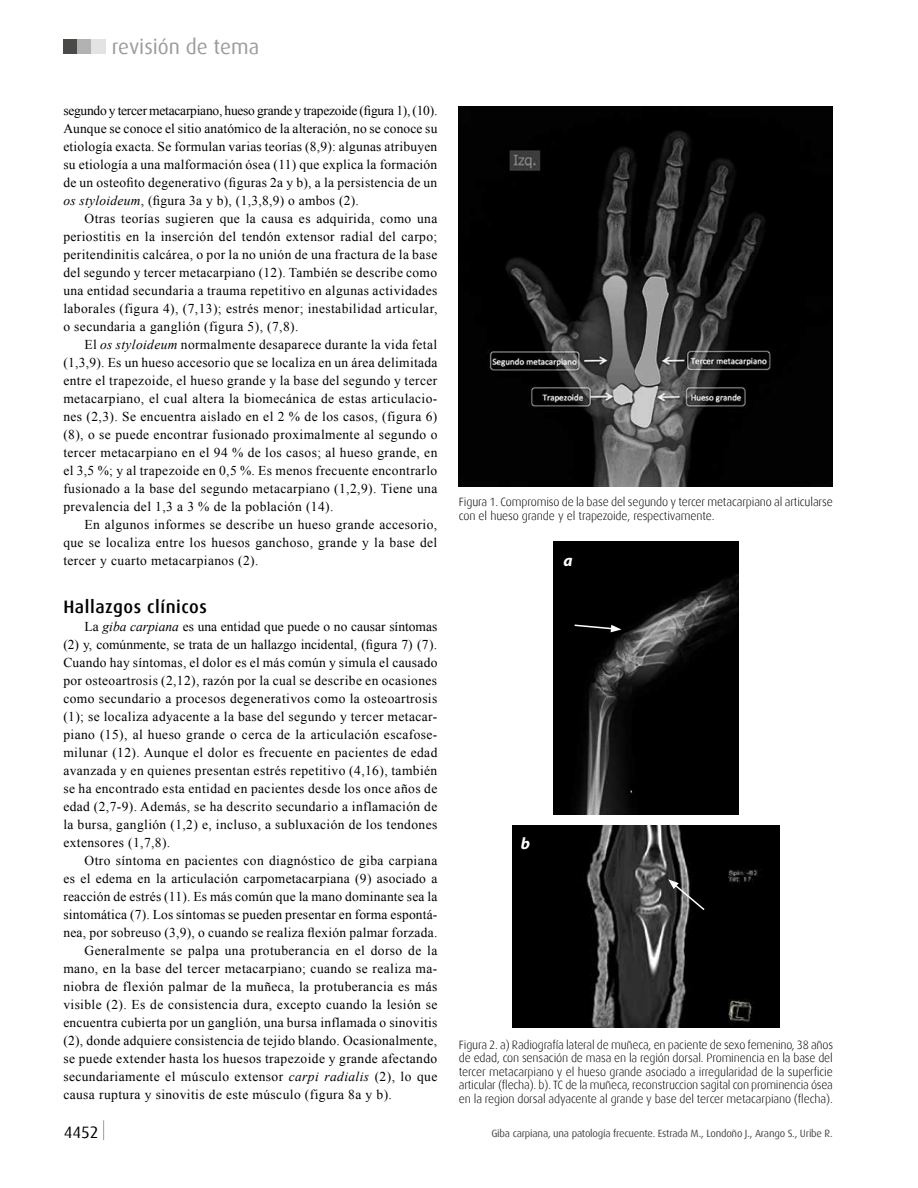
<style>
.page{position:relative;width:918px;height:1188px;background:#fff}
.page>*{position:absolute;margin:0;border:0;box-sizing:border-box;transform-origin:0 0}
.t1{font:21px "Dax";color:#9d9d9c}
.t2{font:500 18px "Dax";letter-spacing:.03em;color:#000}
.t3{font:16.5px "Dax";color:#000}
.t4{font:italic 700 16.5px "Myriad Pro";color:#fff}
.t5{font:13.5px/18px "Times New Roman";letter-spacing:.03em;color:#000;text-align:justify}
.t6{font:13.5px "Times New Roman";letter-spacing:.01em;color:#000}
.t7{font:300 12px/13.5px "Dax";letter-spacing:-.01em;color:#000}
.t8{font:10.5px "Dax";letter-spacing:-.02em;color:#4a4a49}
.s1{font-style:italic}
</style>
<div class="page">
<svg style="left:103px;top:1120px;width:1px;height:20px"></svg>
<div style="left:64px;top:40px;width:14px;height:14px;background:#4a4a49"></div>
<div style="left:78px;top:40px;width:14px;height:14px;background:#b3b2b2"></div>
<div style="left:92px;top:40px;width:14px;height:14px;background:#e3e3e3"></div>
<img style="left:459px;top:106px;width:373px;height:380px">
<img style="left:553px;top:542px;width:186px;height:273px">
<img style="left:513px;top:826px;width:267px;height:201px">
<svg style="left:573px;top:624px;width:48px;height:8px"></svg>
<svg style="left:668px;top:879px;width:38px;height:33px"></svg>
<h1 class="t1" style="left:112px;top:35px;width:149px">revisión de tema</h1>
<p class="t5" style="left:63px;top:101px;width:376px">segundo y tercer metacarpiano, hueso grande y trapezoide (figura 1), (10).<br>Aunque se conoce el sitio anatómico de la alteración, no se conoce su etiología exacta. Se formulan varias teorías (8,9): algunas atribuyen su etiología a una malformación ósea (11) que explica la formación de un osteofito degenerativo (figuras 2a y b), a la persistencia de un <span class="s1">os styloideum</span>, (figura 3a y b), (1,3,8,9) o ambos (2).</p>
<p class="t5" style="left:63px;top:209px;width:376px;text-indent:21px">Otras teorías sugieren que la causa es adquirida, como una periostitis en la inserción del tendón extensor radial del carpo; peritendinitis calcárea, o por la no unión de una fractura de la base del segundo y tercer metacarpiano (12). También se describe como una entidad secundaria a trauma repetitivo en algunas actividades laborales (figura 4), (7,13); estrés menor; inestabilidad articular, o secundaria a ganglión (figura 5), (7,8).</p>
<p class="t5" style="left:63px;top:335px;width:376px;text-indent:21px">El <span class="s1">os styloideum</span> normalmente desaparece durante la vida fetal (1,3,9). Es un hueso accesorio que se localiza en un área delimitada entre el trapezoide, el hueso grande y la base del segundo y tercer metacarpiano, el cual altera la biomecánica de estas articulacio&shy;nes (2,3). Se encuentra aislado en el 2 % de los casos, (figura 6) (8), o se puede encontrar fusionado proximalmente al segundo o tercer metacarpiano en el 94 % de los casos; al hueso grande, en el 3,5 %; y al trapezoide en 0,5 %. Es menos frecuente encontrarlo fusionado a la base del segundo metacarpiano (1,2,9). Tiene una prevalencia del 1,3 a 3 % de la población (14).</p>
<p class="t5" style="left:63px;top:515px;width:376px;text-indent:21px">En algunos informes se describe un hueso grande accesorio, que se localiza entre los huesos ganchoso, grande y la base del tercer y cuarto metacarpianos (2).</p>
<h2 class="t2" style="left:63px;top:597px;width:145px">Hallazgos clínicos</h2>
<p class="t5" style="left:63px;top:617px;width:376px;text-indent:21px">La <span class="s1">giba carpiana</span> es una entidad que puede o no causar síntomas (2) y, comúnmente, se trata de un hallazgo incidental, (figura 7) (7).<br>Cuando hay síntomas, el dolor es el más común y simula el causado por osteoartrosis (2,12), razón por la cual se describe en ocasiones como secundario a procesos degenerativos como la osteoartrosis (1); se localiza adyacente a la base del segundo y tercer metacar&shy;piano (15), al hueso grande o cerca de la articulación escafose&shy;milunar (12). Aunque el dolor es frecuente en pacientes de edad avanzada y en quienes presentan estrés repetitivo (4,16), también se ha encontrado esta entidad en pacientes desde los once años de edad (2,7-9). Además, se ha descrito secundario a inflamación de la bursa, ganglión (1,2) e, incluso, a subluxación de los tendones extensores (1,7,8).</p>
<p class="t5" style="left:85px;top:851px;width:354px">Otro síntoma en pacientes con diagnóstico de giba carpiana</p>
<p class="t5" style="left:63px;top:869px;width:376px">es el edema en la articulación carpometacarpiana (9) asociado a</p>
<p class="t5" style="left:63px;top:887px;width:376px">reacción de estrés (11). Es más común que la mano dominante sea la</p>
<p class="t6" style="left:63px;top:905px;width:375px">sintomática (7). Los síntomas se pueden presentar en forma espontá-</p>
<p class="t5" style="left:63px;top:923px;width:376px">nea, por sobreuso (3,9), o cuando se realiza flexión palmar forzada.</p>
<p class="t5" style="left:85px;top:941px;width:354px">Generalmente se palpa una protuberancia en el dorso de la</p>
<p class="t5" style="left:63px;top:959px;width:376px">mano, en la base del tercer metacarpiano; cuando se realiza ma-</p>
<p class="t5" style="left:63px;top:977px;width:376px">niobra de flexión palmar de la muñeca, la protuberancia es más</p>
<p class="t5" style="left:63px;top:995px;width:376px">visible (2). Es de consistencia dura, excepto cuando la lesión se</p>
<p class="t5" style="left:63px;top:1013px;width:375px">encuentra cubierta por un ganglión, una bursa inflamada o sinovitis</p>
<p class="t5" style="left:63px;top:1031px;width:375px">(2), donde adquiere consistencia de tejido blando. Ocasionalmente,</p>
<p class="t5" style="left:63px;top:1049px;width:376px">se puede extender hasta los huesos trapezoide y grande afectando</p>
<p class="t5" style="left:63px;top:1067px;width:376px">secundariamente el músculo extensor <span class="s1">carpi radialis</span> (2), lo que</p>
<p class="t5" style="left:63px;top:1085px;width:330px">causa ruptura y sinovitis de este músculo (figura 8a y b).</p>
<p class="t7" style="left:459px;top:495px;width:375px">Figura 1. Compromiso de la base del segundo y tercer metacarpiano al articularse con el hueso grande y el trapezoide, respectivamente.</p>
<p class="t4" style="left:563px;top:549px;width:11px">a</p>
<p class="t4" style="left:521px;top:832px;width:11px">b</p>
<p class="t7" style="left:459px;top:1038px;width:376px;text-align:justify">Figura 2. a) Radiografía lateral de muñeca, en paciente de sexo femenino, 38 años de edad, con sensación de masa en la región dorsal. Prominencia en la base del tercer metacarpiano y el hueso grande asociado a irregularidad de la superficie articular (flecha). b). TC de la muñeca, reconstruccion sagital con prominencia ósea en la region dorsal adyacente al grande y base del tercer metacarpiano (flecha).</p>
<p class="t3" style="left:64px;top:1123px;width:36px">4452</p>
<p class="t8" style="left:491px;top:1127px;width:343px">Giba carpiana, una patología frecuente. Estrada M., Londoño J., Arango S., Uribe R.</p>
</div>
